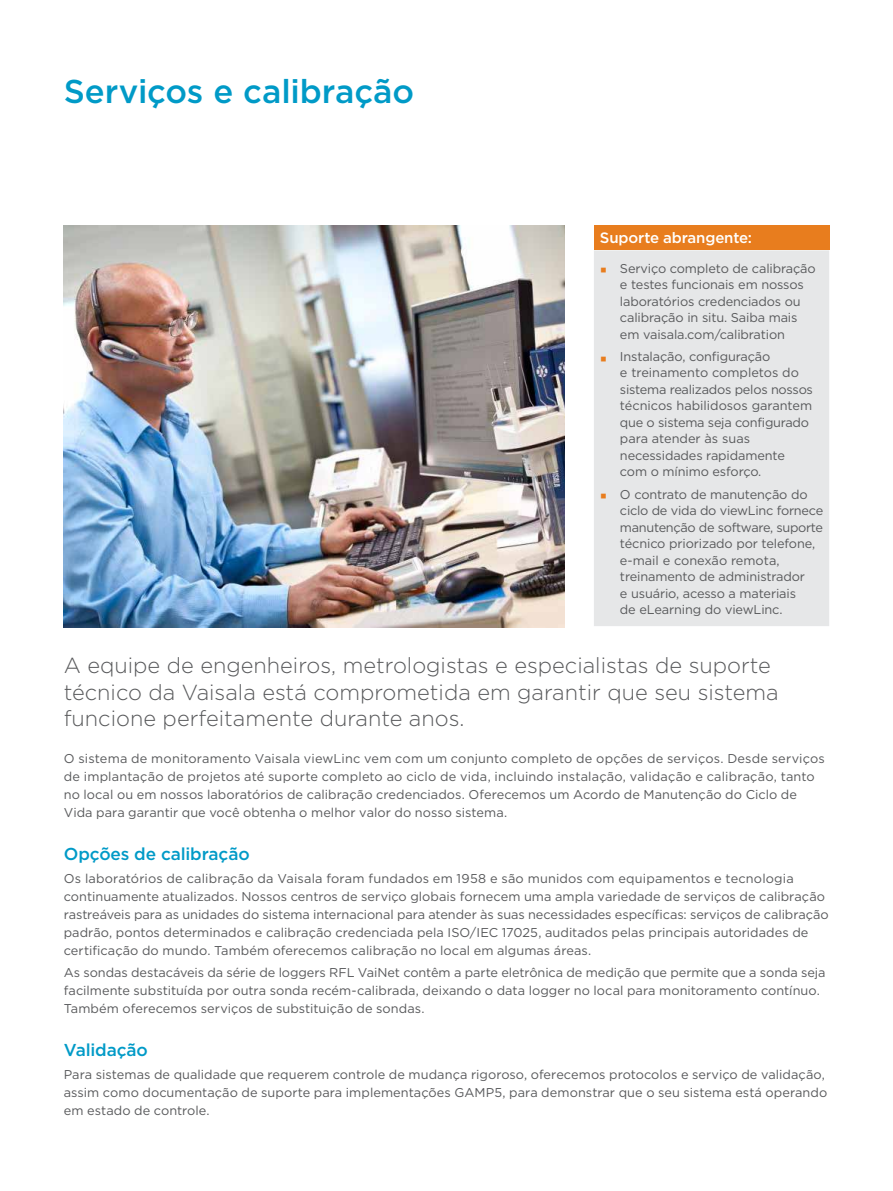
<style>
.page{position:relative;width:893px;height:1191px;background:#fff}
.page>*{position:absolute;margin:0;border:0;box-sizing:border-box;transform-origin:0 0}
.t1{font:500 33px "Gotham";letter-spacing:-.005em;color:#009ac7}
.t2{font:300 21.75px/26.1px "Gotham";color:#58595b}
.t3{font:500 17.25px "Gotham";letter-spacing:-.005em;color:#009ac7}
.t4{font:500 15px "Gotham";letter-spacing:-.01em;color:#fff}
.t5{font:12.75px/16.5px "Gotham";color:#58595b}
.s1{font-family:"Arial";font-weight:900;font-size:21px;color:#e87d1e}
</style>
<div class="page">
<div style="left:594px;top:225px;width:235px;height:25px;background:#e87d1e"></div>
<div style="left:594px;top:250px;width:235px;height:376px;background:#e6e7e8"></div>
<img style="left:64px;top:225px;width:500px;height:403px">
<h1 class="t1" style="left:64px;top:70px;width:352px">Serviços e calibração</h1>
<p class="t4" style="left:600px;top:228px;width:154px">Suporte abrangente:</p>
<p class="t5" style="left:620px;top:259px;width:197px;text-indent:-20px"><span class="s1">▪</span> Serviço completo de calibração e testes funcionais em nossos laboratórios credenciados ou calibração in situ. Saiba mais em vaisala.com/calibration</p>
<p class="t5" style="left:620px;top:348px;width:195px;text-indent:-20px"><span class="s1">▪</span> Instalação, configuração<br>e treinamento completos do sistema realizados pelos nossos técnicos habilidosos garantem que o sistema seja configurado para atender às suas necessidades rapidamente com o mínimo esforço.</p>
<p class="t5" style="left:620px;top:485px;width:205px;text-indent:-20px"><span class="s1">▪</span> O contrato de manutenção do ciclo de vida do viewLinc fornece manutenção de software, suporte técnico priorizado por telefone, e-mail e conexão remota, treinamento de administrador<br>e usuário, acesso a materiais<br>de eLearning do viewLinc.</p>
<h2 class="t2" style="left:64px;top:652px;width:716px">A equipe de engenheiros, metrologistas e especialistas de suporte técnico da Vaisala está comprometida em garantir que seu sistema funcione perfeitamente durante anos.</h2>
<p class="t5" style="left:64px;top:749px;width:762px;line-height:18px">O sistema de monitoramento Vaisala viewLinc vem com um conjunto completo de opções de serviços. Desde serviços de implantação de projetos até suporte completo ao ciclo de vida, incluindo instalação, validação e calibração, tanto no local ou em nossos laboratórios de calibração credenciados. Oferecemos um Acordo de Manutenção do Ciclo de Vida para garantir que você obtenha o melhor valor do nosso sistema.</p>
<h3 class="t3" style="left:64px;top:843px;width:187px">Opções de calibração</h3>
<p class="t5" style="left:64px;top:869px;width:766px;line-height:18px">Os laboratórios de calibração da Vaisala foram fundados em 1958 e são munidos com equipamentos e tecnologia continuamente atualizados. Nossos centros de serviço globais fornecem uma ampla variedade de serviços de calibração rastreáveis para as unidades do sistema internacional para atender às suas necessidades específicas: serviços de calibração padrão, pontos determinados e calibração credenciada pela ISO/IEC 17025, auditados pelas principais autoridades de certificação do mundo. Também oferecemos calibração no local em algumas áreas.</p>
<p class="t5" style="left:64px;top:963px;width:763px;line-height:18px">As sondas destacáveis da série de loggers RFL VaiNet contêm a parte eletrônica de medição que permite que a sonda seja facilmente substituída por outra sonda recém-calibrada, deixando o data logger no local para monitoramento contínuo.<br>Também oferecemos serviços de substituição de sondas.</p>
<h3 class="t3" style="left:64px;top:1039px;width:86px">Validação</h3>
<p class="t5" style="left:64px;top:1065px;width:765px;line-height:18px">Para sistemas de qualidade que requerem controle de mudança rigoroso, oferecemos protocolos e serviço de validação, assim como documentação de suporte para implementações GAMP5, para demonstrar que o seu sistema está operando em estado de controle.</p>
</div>
